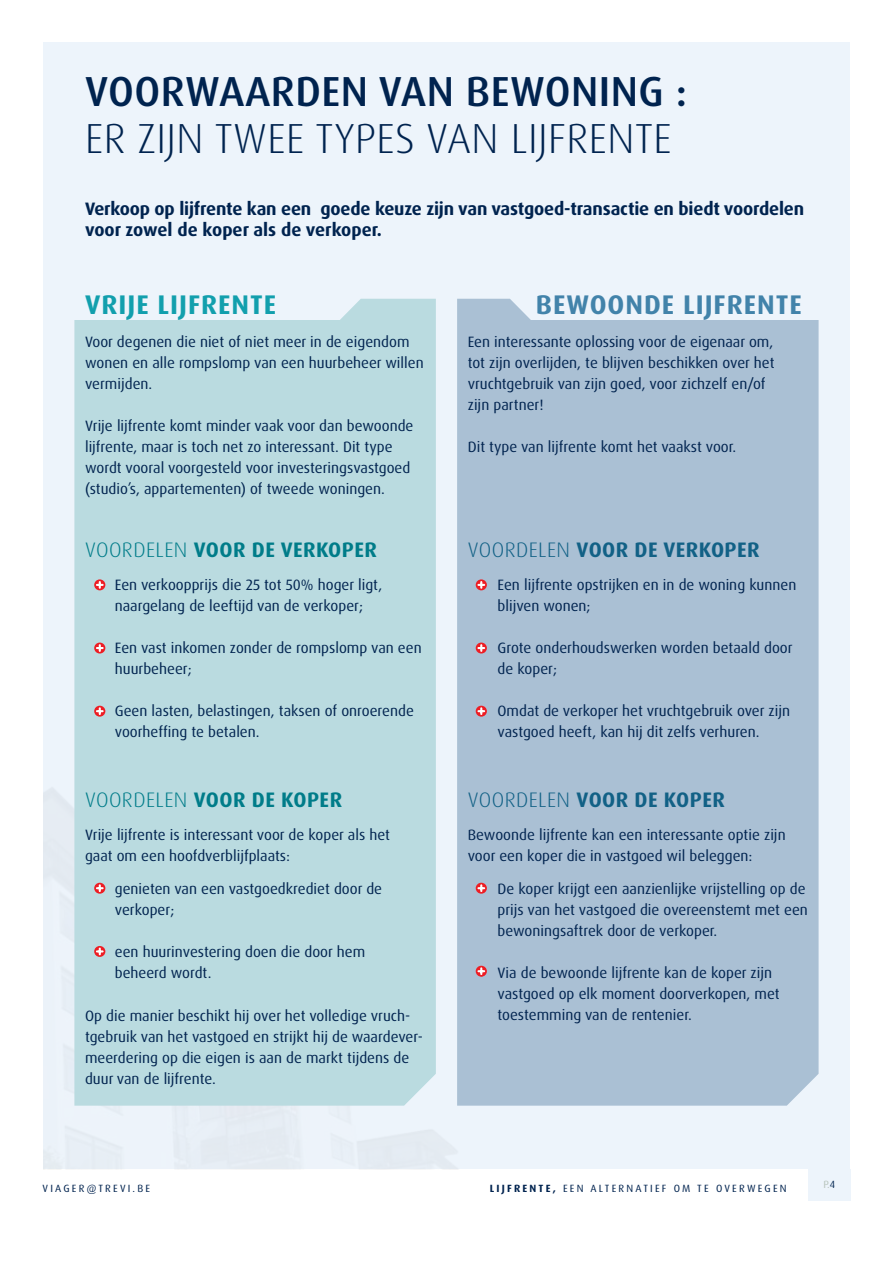
<style>
.page{position:relative;width:893px;height:1263px;background:#fff}
.page>*{position:absolute;margin:0;border:0;box-sizing:border-box;transform-origin:0 0}
.t1{font:300 42px "Dax OT";letter-spacing:.01em;color:#00234f}
.t2{font:500 42px "Dax OT";letter-spacing:.01em;color:#00234f}
.t3{font:700 27px "Dax OT";letter-spacing:.035em;color:#4283aa}
.t4{font:700 27px "Dax OT";letter-spacing:.035em;color:#129fad}
.t5{font:700 21px "Dax OT";letter-spacing:.02em;color:#007c89}
.t6{font:700 21px "Dax OT";letter-spacing:.02em;color:#126186}
.t7{font:700 18px/21.3px "Dax OT";letter-spacing:-.02em;color:#00234f}
.t8{font:15px/21px "Dax OT";color:#00234f}
.t9{font:10.5px "Dax OT";letter-spacing:.21em;color:#00234f}
.t10{font:10.5px "Dax OT";color:#b8c4bc}
.s1{font-weight:300}
.s2{font-size:12px;color:#ed1d24}
.s3{font-weight:700}
.s4{color:#00234f}
</style>
<div class="page">
<div style="left:0;top:43px;width:850px;height:1126px;background:#edf4fb"></div>
<div style="left:808px;top:1169px;width:42px;height:32px;background:#edf4fb"></div>
<div style="left:457px;top:299px;width:362px;height:807px;background:#aac0d4"></div>
<div style="left:74px;top:299px;width:362px;height:807px;background:#badbe0"></div>
<svg style="left:94px;top:579px;width:11px;height:11px"></svg>
<svg style="left:97px;top:582px;width:6px;height:6px"></svg>
<svg style="left:94px;top:883px;width:11px;height:11px"></svg>
<svg style="left:97px;top:885px;width:6px;height:6px"></svg>
<svg style="left:476px;top:579px;width:11px;height:11px"></svg>
<svg style="left:478px;top:582px;width:6px;height:6px"></svg>
<svg style="left:476px;top:883px;width:11px;height:11px"></svg>
<svg style="left:478px;top:885px;width:6px;height:6px"></svg>
<svg style="left:94px;top:642px;width:11px;height:11px"></svg>
<svg style="left:97px;top:645px;width:6px;height:6px"></svg>
<svg style="left:476px;top:642px;width:11px;height:11px"></svg>
<svg style="left:478px;top:645px;width:6px;height:6px"></svg>
<svg style="left:94px;top:706px;width:11px;height:11px"></svg>
<svg style="left:97px;top:708px;width:6px;height:6px"></svg>
<svg style="left:476px;top:706px;width:11px;height:11px"></svg>
<svg style="left:478px;top:708px;width:6px;height:6px"></svg>
<svg style="left:94px;top:946px;width:11px;height:11px"></svg>
<svg style="left:97px;top:948px;width:6px;height:6px"></svg>
<svg style="left:476px;top:966px;width:11px;height:11px"></svg>
<svg style="left:478px;top:968px;width:6px;height:6px"></svg>
<div style="left:0;top:32px;width:43px;height:1148px;background:#fff"></div>
<h1 class="t2" style="left:85px;top:65px;width:603px">VOORWAARDE N VAN BEWONING :</h1>
<h1 class="t1" style="left:85px;top:112px;width:588px">ER ZIJN TWEE TYPES VAN LIJFRENTE</h1>
<p class="t7" style="left:85px;top:198px;width:721px">Verkoop op lijfrente kan een goede keuze zijn van vastgoed-transactie en biedt voordelen voor zowel de koper als de verkoper.</p>
<h2 class="t4" style="left:85px;top:287px;width:193px">Vrije lijfrente</h2>
<h2 class="t3" style="left:536px;top:287px;width:267px">Bewoonde lijfrente</h2>
<p class="t8" style="left:85px;top:331px;width:340px">Voor degenen die niet of niet meer in de eigendom wonen en alle rompslomp van een huurbeheer willen vermijden.</p>
<p class="t8" style="left:85px;top:415px;width:330px">Vrije lijfrente komt minder vaak voor dan bewoonde lijfrente, maar is toch net zo interessant. Dit type wordt vooral voorgesteld voor investeringsvastgoed (studio’s, appartementen) of tweede woningen.</p>
<p class="t8" style="left:468px;top:331px;width:308px">Een interessante oplossing voor de eigenaar om, tot zijn overlijden, te blijven beschikken over het vruchtgebruik van zijn goed, voor zichzelf en/of zijn partner!</p>
<p class="t8" style="left:468px;top:436px;width:270px">Dit type van lijfrente komt het vaakst voor.</p>
<h3 class="t5" style="left:85px;top:536px;width:293px"><span class="s1">VOORDELEN</span> voor de verkoper</h3>
<h3 class="t6" style="left:468px;top:536px;width:293px"><span class="s1">VOORDELEN</span> voor de verkoper</h3>
<p class="t8" style="left:98px;top:574px;width:286px;text-align:center"><span class="s2">›</span> Een verkoopprijs die 25 tot 50% hoger ligt, naargelang de leeftijd van de verkoper;</p>
<p class="t8" style="left:115px;top:638px;width:308px;text-indent:-17px"><span class="s2">›</span> Een vast inkomen zonder de rompslomp van een huurbeheer;</p>
<p class="t8" style="left:115px;top:701px;width:301px;text-indent:-17px"><span class="s2">›</span> Geen lasten, belastingen, taksen of onroerende voorheffing te betalen.</p>
<p class="t8" style="left:497px;top:574px;width:300px;text-indent:-17px"><span class="s2">›</span> Een lijfrente opstrijken en in de woning kunnen blijven wonen;</p>
<p class="t8" style="left:497px;top:638px;width:297px;text-indent:-17px"><span class="s2">›</span> Grote onderhoudswerken worden betaald door de koper;</p>
<p class="t8" style="left:497px;top:701px;width:294px;text-indent:-17px"><span class="s2">›</span> Omdat de verkoper het vruchtgebruik over zijn vastgoed heeft, kan hij dit zelfs verhuren.</p>
<h3 class="t5" style="left:85px;top:786px;width:258px"><span class="s1">VOORDELEN</span> voor de koper</h3>
<h3 class="t6" style="left:468px;top:786px;width:258px"><span class="s1">VOORDELEN</span> voor de koper</h3>
<p class="t8" style="left:85px;top:824px;width:306px">Vrije lijfrente is interessant voor de koper als het gaat om een hoofdverblijfplaats:</p>
<p class="t8" style="left:468px;top:824px;width:319px">Bewoonde lijfrente kan een interessante optie zijn voor een koper die in vastgoed wil beleggen:</p>
<p class="t8" style="left:115px;top:878px;width:269px;text-indent:-17px"><span class="s2">›</span> genieten van een vastgoedkrediet door de verkoper;</p>
<p class="t8" style="left:115px;top:942px;width:252px;text-indent:-17px"><span class="s2">›</span> een huurinvestering doen die door hem beheerd wordt.</p>
<p class="t8" style="left:85px;top:1005px;width:339px">Op die manier beschikt hij over het volledige vruch&shy;tgebruik van het vastgoed en strijkt hij de waardever&shy;meerdering op die eigen is aan de markt tijdens de duur van de lijfrente.</p>
<p class="t8" style="left:497px;top:878px;width:312px;text-indent:-17px"><span class="s2">›</span> De koper krijgt een aanzienlijke vrijstelling op de prijs van het vastgoed die overeenstemt met een bewoningsaftrek door de verkoper.</p>
<p class="t8" style="left:497px;top:963px;width:284px;text-indent:-17px"><span class="s2">›</span> Via de bewoonde lijfrente kan de koper zijn vastgoed op elk moment doorverkopen, met toestemming van de rentenier.</p>
<p class="t9" style="left:43px;top:1181px;width:109px">viager@trevi.be</p>
<p class="t9" style="left:490px;top:1181px;width:298px"><span class="s3">Lijfrente,</span> een alternatief om te overwegen</p>
<p class="t10" style="left:823px;top:1178px;width:13px">P.<span class="s4">4</span></p>
</div>
